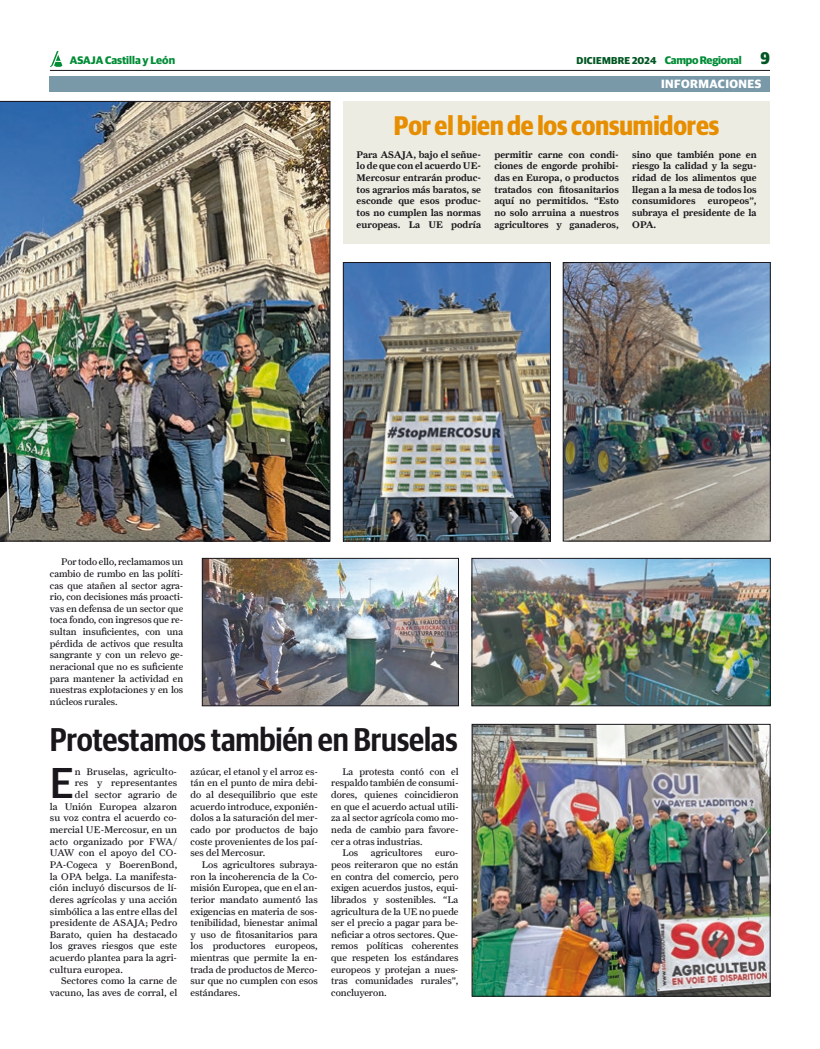
<style>
.page{position:relative;width:820px;height:1049px;background:#fff}
.page>*{position:absolute;margin:0;border:0;box-sizing:border-box;transform-origin:0 0}
.t1{font:500 43.3px "Guardian Sans";color:#1a171c}
.t2{font:600 33px "Guardian Sans Cond";letter-spacing:-.005em;color:#1a171c}
.t3{font:700 27px "Guardian Sans Cond";letter-spacing:-.005em;color:#e68e00}
.t4{font:800 17px "Guardian Sans Cond";color:#005622}
.t5{font:700 12px "Guardian Sans";letter-spacing:.04em;color:#fff}
.t6{font:700 11px "Guardian Sans";color:#008c36}
.t7{font:700 10px "Guardian Sans";letter-spacing:.02em;color:#005622}
.t8{font:9.7px/11.6px "Farnham Text";color:#1a171c;text-align:justify}
.t9{font:9.7px/11.6px "Farnham Text Semi";color:#1a171c;text-align:justify}
.s1{font-size:11px;color:#008c36}
</style>
<div class="page">
<div style="left:50px;top:76px;width:719px;height:15px;background:#7999a9"></div>
<hr style="left:50px;top:70px;width:719px;height:1px;background:#1a171c">
<svg style="left:50px;top:51px;width:12px;height:16px"></svg>
<img style="left:473px;top:726px;width:295px;height:268px">
<div style="left:471px;top:724px;width:299px;height:272px;border:1px solid #1a171c"></div>
<img style="left:345px;top:264px;width:203px;height:275px">
<div style="left:343px;top:262px;width:207px;height:279px;border:1px solid #1a171c"></div>
<img style="left:565px;top:264px;width:203px;height:275px">
<div style="left:563px;top:262px;width:207px;height:279px;border:1px solid #1a171c"></div>
<img style="left:204px;top:560px;width:252px;height:144px">
<div style="left:202px;top:558px;width:256px;height:148px;border:1px solid #1a171c"></div>
<img style="left:473px;top:560px;width:295px;height:144px">
<div style="left:471px;top:558px;width:299px;height:148px;border:1px solid #1a171c"></div>
<img style="left:0;top:101px;width:330px;height:440px">
<div style="left:343px;top:101px;width:426px;height:143px;background:#edece2"></div>
<p class="t6" style="left:70px;top:52px;width:107px">ASAJA Castilla y León</p>
<h3 class="t4" style="left:760px;top:45px;width:11px">9</h3>
<p class="t7" style="left:576px;top:53px;width:166px">DICIEMBRE 2024 <span class="s1">Campo Regional</span></p>
<p class="t5" style="left:660px;top:75px;width:102px">INFORMACIONES</p>
<p class="t8" style="left:50px;top:556px;width:135px;text-indent:11px">Por todo ello, reclamamos un cambio de rumbo en las políti&shy;cas que atañen al sector agra&shy;rio, con decisiones más proacti&shy;vas en defensa de un sector que toca fondo, con ingresos que re&shy;sultan insuficientes, con una pérdida de activos que resulta sangrante y con un relevo ge&shy;neracional que no es suficiente para mantener la actividad en nuestras explotaciones y en los núcleos rurales.</p>
<h3 class="t3" style="left:394px;top:106px;width:327px">Por el bien de los consumidores</h3>
<p class="t9" style="left:356px;top:149px;width:126px">Para ASAJA, bajo el señue&shy;lo de que con el acuerdo UE-Mercosur entrarán produc&shy;tos agrarios más baratos, se esconde que esos produc&shy;tos no cumplen las normas europeas. La UE podría</p>
<p class="t9" style="left:494px;top:149px;width:126px">permitir carne con condi&shy;ciones de engorde prohibi&shy;das en Europa, o productos tratados con fitosanitarios aquí no permitidos. “Esto no solo arruina a nuestros agricultores y ganaderos,</p>
<p class="t9" style="left:632px;top:149px;width:126px">sino que también pone en riesgo la calidad y la segu&shy;ridad de los alimentos que llegan a la mesa de todos los consumidores</p>
<p class="t9" style="left:632px;top:195px;width:126px;text-indent:76px">europeos”, subraya el presidente de la OPA.</p>
<h2 class="t2" style="left:50px;top:716px;width:409px">Protestamos también en Bruselas</h2>
<h1 class="t1" style="left:50px;top:752px;width:26px">E</h1>
<p class="t8" style="left:75px;top:765px;width:104px">n Bruselas, agriculto-</p>
<p class="t8" style="left:190px;top:765px;width:129px">azúcar, el etanol y el arroz es&shy;tán en el punto de mira debi&shy;do al desequilibrio que este acuerdo introduce, exponién&shy;dolos a la saturación del mer&shy;cado por productos de bajo coste provenientes de los paí&shy;ses del Mercosur.</p>
<p class="t8" style="left:190px;top:859px;width:129px;text-indent:11px">Los agricultores subraya&shy;ron la incoherencia de la Co&shy;misión Europea, que en el an&shy;terior mandato aumentó las exigencias en materia de sos&shy;tenibilidad, bienestar animal y uso de fitosanitarios para los productores europeos, mientras que permite la en&shy;trada de productos de Merco&shy;sur que no cumplen con esos estándares.</p>
<p class="t8" style="left:342px;top:765px;width:117px">La protesta contó con el</p>
<p class="t8" style="left:331px;top:777px;width:129px">respaldo también de consumi-</p>
<p class="t8" style="left:331px;top:789px;width:129px">dores, quienes coincidieron</p>
<p class="t8" style="left:331px;top:800px;width:129px">en que el acuerdo actual utili-</p>
<p class="t8" style="left:331px;top:812px;width:129px">za al sector agrícola como mo-</p>
<p class="t8" style="left:331px;top:824px;width:129px">neda de cambio para favore-</p>
<p class="t8" style="left:331px;top:835px;width:93px">cer a otras industrias.</p>
<p class="t8" style="left:342px;top:847px;width:17px">Los</p>
<p class="t8" style="left:371px;top:847px;width:53px">agricultores</p>
<p class="t8" style="left:75px;top:777px;width:104px">res y representantes</p>
<p class="t8" style="left:75px;top:789px;width:104px">del sector agrario de</p>
<p class="t8" style="left:50px;top:800px;width:129px">la Unión Europea alzaron</p>
<p class="t8" style="left:50px;top:812px;width:129px">su voz contra el acuerdo co-</p>
<p class="t8" style="left:50px;top:824px;width:129px">mercial UE-Mercosur, en un</p>
<p class="t8" style="left:50px;top:835px;width:129px">acto organizado por FWA/</p>
<p class="t8" style="left:50px;top:847px;width:129px">UAW con el apoyo del CO-</p>
<p class="t8" style="left:50px;top:859px;width:129px">PA-Cogeca y BoerenBond,</p>
<p class="t8" style="left:50px;top:870px;width:129px">la OPA belga. La manifesta-</p>
<p class="t8" style="left:50px;top:882px;width:129px">ción incluyó discursos de lí-</p>
<p class="t8" style="left:50px;top:893px;width:129px">deres agrícolas y una acción</p>
<p class="t8" style="left:50px;top:905px;width:129px">simbólica a las entre ellas del</p>
<p class="t8" style="left:50px;top:917px;width:129px">presidente de ASAJA; Pedro</p>
<p class="t8" style="left:50px;top:928px;width:129px">Barato, quien ha destacado</p>
<p class="t8" style="left:50px;top:940px;width:129px">los graves riesgos que este</p>
<p class="t8" style="left:50px;top:952px;width:129px">acuerdo plantea para la agri-</p>
<p class="t8" style="left:50px;top:963px;width:74px">cultura europea.</p>
<p class="t8" style="left:61px;top:975px;width:117px">Sectores como la carne de</p>
<p class="t8" style="left:50px;top:987px;width:129px">vacuno, las aves de corral, el</p>
<p class="t8" style="left:331px;top:847px;width:129px;text-indent:104px">euro&shy;peos reiteraron que no están en contra del comercio, pero exigen acuerdos justos, equi&shy;librados y sostenibles. “La agricultura de la UE no puede ser el precio a pagar para be&shy;neficiar a otros sectores. Que&shy;remos políticas coherentes que respeten los estándares europeos y protejan a nues&shy;tras comunidades rurales”, concluyeron.</p>
</div>
